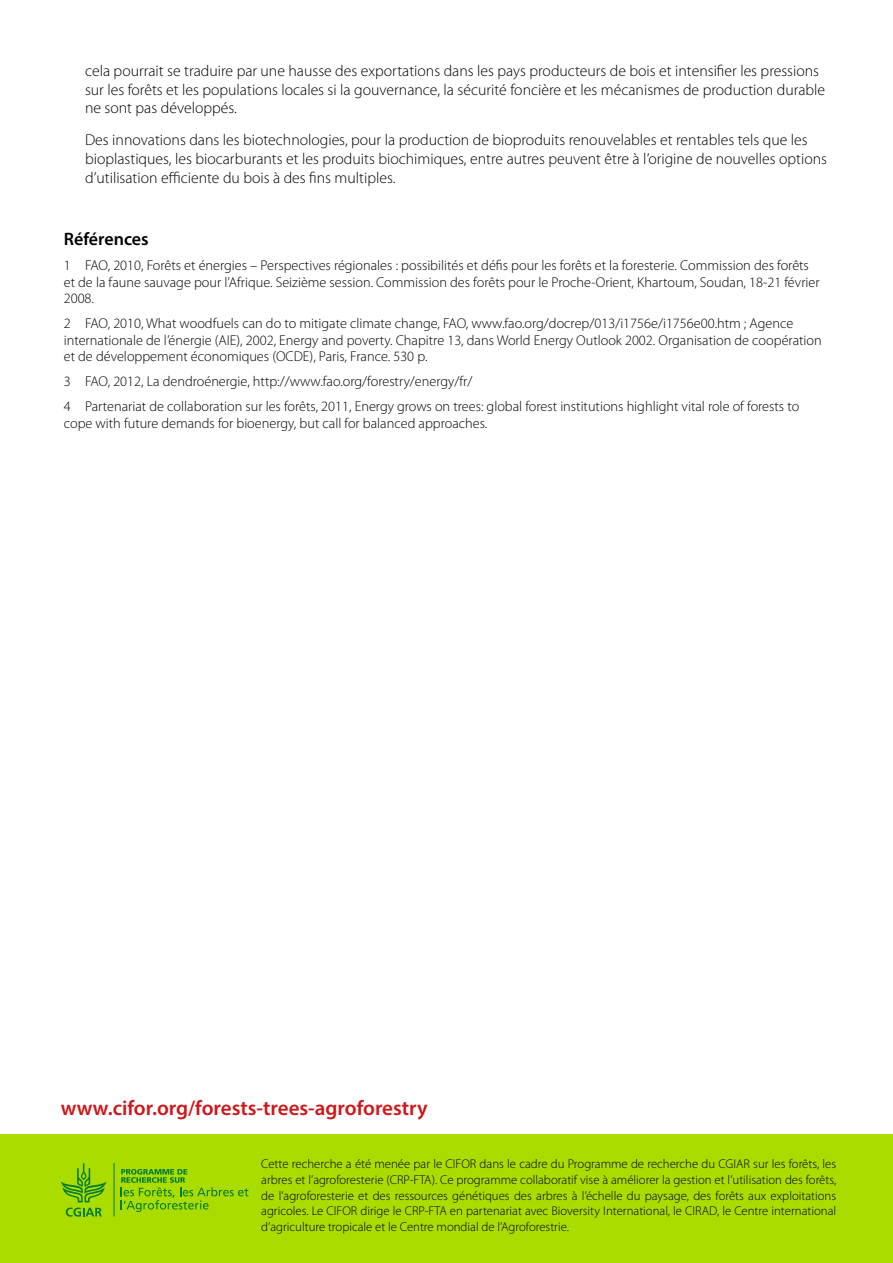
<style>
.page{position:relative;width:893px;height:1263px;background:#fff}
.page>*{position:absolute;margin:0;border:0;box-sizing:border-box;transform-origin:0 0}
.t1{font:600 21px "Myriad Pro";color:#cd171a}
.t2{font:600 18px "Myriad Pro";color:#000}
.t3{font:300 15.75px/18.9px "Myriad Pro";color:#000}
.t4{font:300 14.25px/16.5px "Myriad Pro";color:#000}
.t5{font:300 12.75px/15.8px "Myriad Pro";color:#000;text-align:justify}
</style>
<div class="page">
<div style="left:0;top:1134px;width:893px;height:129px;background:#abdc00"></div>
<svg style="left:61px;top:1163px;width:45px;height:53px"></svg>
<hr style="left:114px;top:1163px;width:1px;height:53px;background:#037c35">
<svg style="left:121px;top:1169px;width:127px;height:43px"></svg>
<p class="t3" style="left:85px;top:61px;width:742px">cela pourrait se traduire par une hausse des exportations dans les pays producteurs de bois et intensifier les pressions sur les forêts et les populations locales si la gouvernance, la sécurité foncière et les mécanismes de production durable ne sont pas développés.</p>
<p class="t3" style="left:85px;top:130px;width:744px">Des innovations dans les biotechnologies, pour la production de bioproduits renouvelables et rentables tels que les bioplastiques, les biocarburants et les produits biochimiques, entre autres peuvent être à l’origine de nouvelles options d’utilisation efficiente du bois à des fins multiples.</p>
<p class="t2" style="left:64px;top:228px;width:86px">Références</p>
<p class="t4" style="left:64px;top:257px;width:757px">1 FAO, 2010, Forêts et énergies – Perspectives régionales : possibilités et défis pour les forêts et la foresterie. Commission des forêts et de la faune sauvage pour l’Afrique. Seizième session. Commission des forêts pour le Proche-Orient, Khartoum, Soudan, 18-21 février<br>2008.</p>
<p class="t4" style="left:64px;top:315px;width:760px">2 FAO, 2010, What woodfuels can do to mitigate climate change, FAO, www.fao.org/docrep/013/i1756e/i1756e00.htm ; Agence internationale de l’énergie (AIE), 2002, Energy and poverty. Chapitre 13, dans World Energy Outlook 2002. Organisation de coopération et de développement économiques (OCDE), Paris, France. 530 p.</p>
<p class="t4" style="left:64px;top:369px;width:737px;line-height:25px">3 FAO, 2012, La dendroénergie, http://www.fao.org/forestry/energy/fr/<br>4 Partenariat de collaboration sur les forêts, 2011, Energy grows on trees: global forest institutions highlight vital role of forests to</p>
<p class="t4" style="left:64px;top:414px;width:425px">cope with future demands for bioenergy, but call for balanced approaches.</p>
<h1 class="t1" style="left:61px;top:1094px;width:368px">www.cifor.org/forests-trees-agroforestry</h1>
<p class="t5" style="left:261px;top:1156px;width:576px">Cette recherche a été menée par le CIFOR dans le cadre du Programme de recherche du CGIAR sur les forêts, les arbres et l’agroforesterie (CRP-FTA). Ce programme collaboratif vise à améliorer la gestion et l’utilisation des forêts, de l’agroforesterie et des ressources génétiques des arbres à l’échelle du paysage, des forêts aux exploitations agricoles. Le CIFOR dirige le CRP-FTA en partenariat avec Bioversity International, le CIRAD, le Centre international d’agriculture tropicale et le Centre mondial de l’Agroforestrie.</p>
</div>
